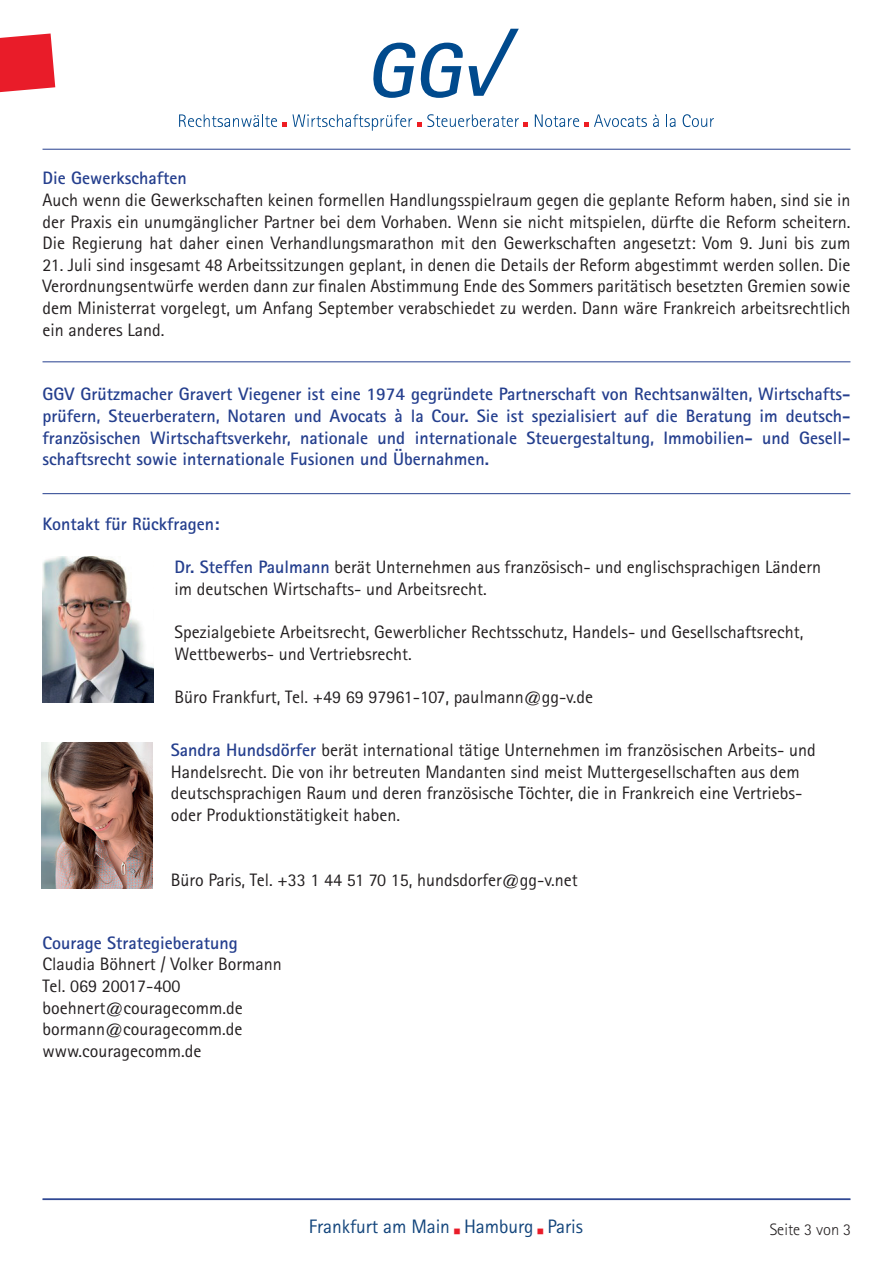
<style>
.page{position:relative;width:893px;height:1263px;background:#fff}
.page>*{position:absolute;margin:0;border:0;box-sizing:border-box;transform-origin:0 0}
.t1{font:19.5px "Rotis Sans Serif";letter-spacing:-.005em;color:#13457c}
.t2{font:18px/21.6px "Rotis Sans Serif";color:#231f20}
.t3{font:700 18px/21.6px "Rotis Sans Serif";color:#253f8e;text-align:justify}
.t4{font:300 16.5px "Rotis Sans Serif";color:#231f20}
.s1{font-weight:700;color:#253f8e}
.s2{color:#e91c29}
</style>
<div class="page">
<hr style="left:43px;top:1199px;width:807px;height:1px;background:#253f8e">
<svg style="left:0;top:33px;width:55px;height:59px;background:#eb3641"></svg>
<svg style="left:179px;top:114px;width:242px;height:17px"></svg>
<svg style="left:427px;top:114px;width:101px;height:13px"></svg>
<svg style="left:535px;top:114px;width:112px;height:13px"></svg>
<svg style="left:653px;top:115px;width:6px;height:12px"></svg>
<svg style="left:666px;top:114px;width:9px;height:13px"></svg>
<svg style="left:683px;top:114px;width:31px;height:13px"></svg>
<svg style="left:373px;top:29px;width:146px;height:69px"></svg>
<hr style="left:43px;top:149px;width:807px;height:1px;background:#253f8e">
<hr style="left:43px;top:1198px;width:807px;height:1px;background:#253f8e">
<hr style="left:43px;top:361px;width:807px;height:1px;background:#253f8e">
<hr style="left:43px;top:493px;width:807px;height:1px;background:#253f8e">
<img style="left:43px;top:556px;width:110px;height:147px">
<img style="left:41px;top:742px;width:111px;height:147px">
<p class="t3" style="left:43px;top:167px;width:146px">Die Gewerkschaften</p>
<p class="t2" style="left:43px;top:189px;width:809px;text-align:justify">Auch wenn die Gewerkschaften keinen formellen Handlungsspielraum gegen die geplante Reform haben, sind sie in der Praxis ein unumgänglicher Partner bei dem Vorhaben. Wenn sie nicht mitspielen, dürfte die Reform scheitern.<br>Die Regierung hat daher einen Verhandlungsmarathon mit den Gewerkschaften angesetzt: Vom 9. Juni bis zum</p>
<p class="t2" style="left:43px;top:254px;width:809px;text-align:justify">21. Juli sind insgesamt 48 Arbeitssitzungen geplant, in denen die Details der Reform abgestimmt werden sollen. Die Verordnungsentwürfe werden dann zur finalen Abstimmung Ende des Sommers paritätisch besetzten Gremien sowie dem Ministerrat vorgelegt, um Anfang September verabschiedet zu werden. Dann wäre Frankreich arbeitsrechtlich ein anderes Land.</p>
<p class="t3" style="left:43px;top:383px;width:809px">GGV Grützmacher Gravert Viegener ist eine 1974 gegründete Partnerschaft von Rechtsanwälten, Wirtschafts&shy;prüfern, Steuerberatern, Notaren und Avocats à la Cour. Sie ist spezialisiert auf die Beratung im deutsch&shy;französischen Wirtschaftsverkehr, nationale und internationale Steuergestaltung, Immobilien- und Gesell&shy;schaftsrecht sowie internationale Fusionen und Übernahmen.</p>
<p class="t3" style="left:43px;top:513px;width:179px">Kontakt für Rückfragen:</p>
<p class="t2" style="left:174px;top:556px;width:648px"><span class="s1">Dr. Steffen Paulmann</span> berät Unternehmen aus französisch- und englischsprachigen Ländern im deutschen Wirtschafts- und Arbeitsrecht.</p>
<p class="t2" style="left:174px;top:621px;width:631px">Spezialgebiete Arbeitsrecht, Gewerblicher Rechtsschutz, Handels- und Gesellschaftsrecht,<br>Wettbewerbs- und Vertriebsrecht.</p>
<p class="t2" style="left:174px;top:686px;width:420px">Büro Frankfurt, Tel. +49 69 97961-107, paulmann@gg-v.de</p>
<p class="t2" style="left:171px;top:739px;width:646px"><span class="s1">Sandra Hundsdörfer</span> berät international tätige Unternehmen im französischen Arbeits- und Handelsrecht. Die von ihr betreuten Mandanten sind meist Muttergesellschaften aus dem deutschsprachigen Raum und deren französische Töchter, die in Frankreich eine Vertriebs&shy;oder Produktionstätigkeit haben.</p>
<p class="t2" style="left:171px;top:868px;width:408px">Büro Paris, Tel. +33 1 44 51 70 15, hundsdorfer@gg-v.net</p>
<p class="t3" style="left:43px;top:931px;width:197px">Courage Strategieberatung</p>
<p class="t2" style="left:43px;top:953px;width:241px">Claudia Böhnert / Volker Bormann<br>Tel. 069 20017-400 boehnert@couragecomm.de bormann@couragecomm.de www.couragecomm.de</p>
<p class="t1" style="left:309px;top:1215px;width:275px">Frankfurt am Main <span class="s2">■</span> Hamburg <span class="s2">■</span> Paris</p>
<p class="t4" style="left:770px;top:1220px;width:83px">Seite 3 von 3</p>
</div>
